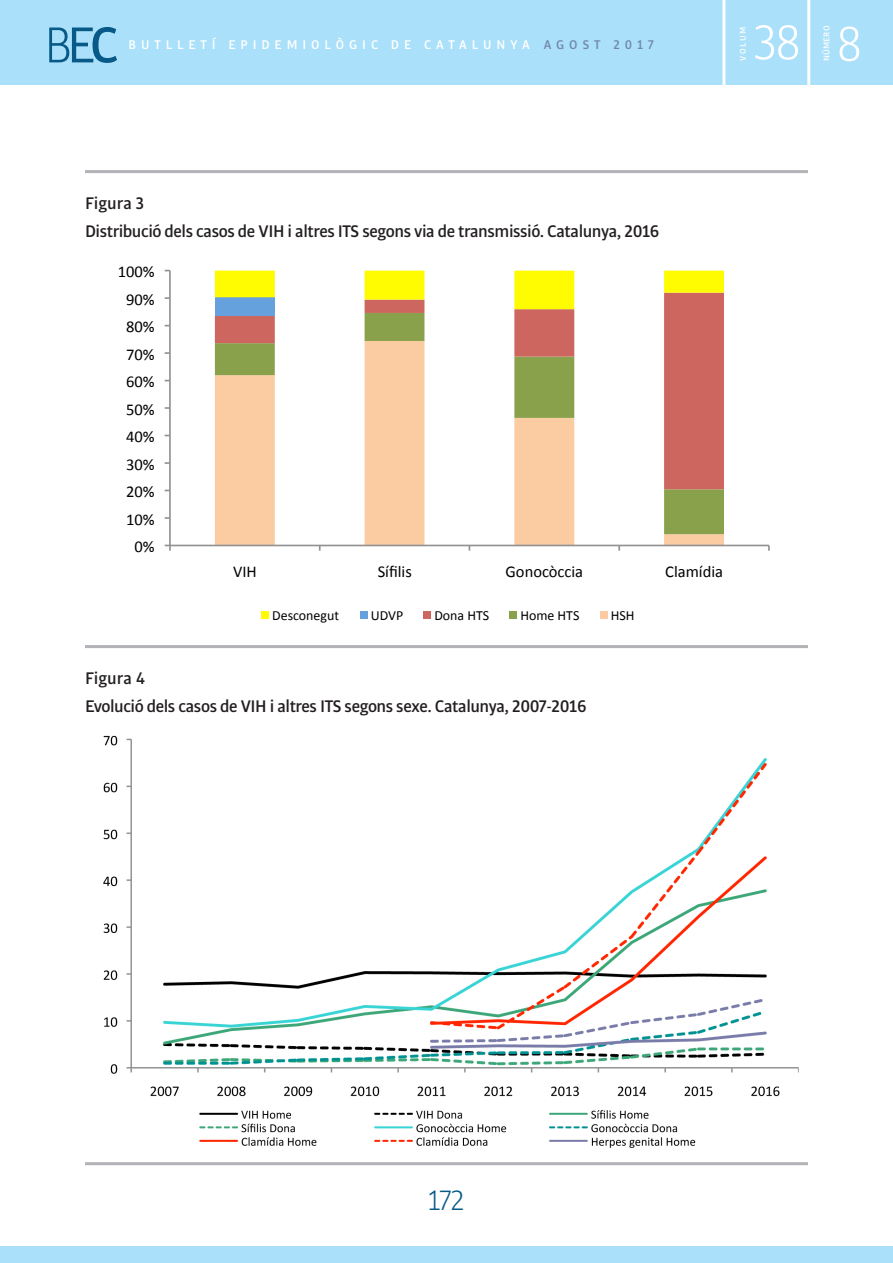
<style>
.page{position:relative;width:893px;height:1263px;background:#fff}
.page>*{position:absolute;margin:0;border:0;box-sizing:border-box;transform-origin:0 0}
.t1{font:300 54px "Bulo";color:#075a88}
.t2{font:300 52.5px "Bulo";color:#fff}
.t3{font:300 30px "Bulo";color:#075a88}
.t4{font:500 18px/28px "Bulo";letter-spacing:-.025em;color:#231f20}
.t5{font:16.5px "Calibri";color:#000}
.t6{font:13.95px "Calibri";color:#000}
.t7{font:500 13.5px "Bulo";letter-spacing:.365em;color:#fff}
.t8{font:500 9px "Bulo";letter-spacing:.025em;color:#fff}
.s1{font-weight:400}
.s2{font-weight:500}
.s3{color:#7288ab}
</style>
<div class="page">
<div style="left:0;top:0;width:893px;height:85px;background:#aae0f9"></div>
<hr style="left:722px;top:0;width:3px;height:85px;background:#fff">
<hr style="left:807px;top:0;width:3px;height:85px;background:#fff">
<div style="left:0;top:1246px;width:893px;height:17px;background:#aae0f9"></div>
<hr style="left:85px;top:170px;width:723px;height:3px;background:#b2b3b7">
<hr style="left:85px;top:645px;width:723px;height:3px;background:#b2b3b7">
<svg style="left:215px;top:534px;width:509px;height:11px"></svg>
<svg style="left:215px;top:489px;width:509px;height:45px"></svg>
<svg style="left:215px;top:309px;width:509px;height:180px"></svg>
<div style="left:215px;top:297px;width:60px;height:19px;background:#65a1dc"></div>
<svg style="left:215px;top:271px;width:509px;height:38px"></svg>
<hr style="left:169px;top:271px;width:2px;height:274px;background:#929292">
<hr style="left:170px;top:545px;width:599px;height:1px;background:#929292">
<svg style="left:165px;top:545px;width:6px;height:6px"></svg>
<div style="left:261px;top:611px;width:8px;height:7px;background:#fffb00"></div>
<div style="left:360px;top:611px;width:8px;height:7px;background:#65a1dc"></div>
<div style="left:423px;top:611px;width:8px;height:7px;background:#cd665f"></div>
<div style="left:509px;top:611px;width:8px;height:7px;background:#89a14b"></div>
<div style="left:600px;top:611px;width:8px;height:7px;background:#fbcba1"></div>
<hr style="left:85px;top:1162px;width:723px;height:3px;background:#b2b3b7">
<img style="left:103px;top:735px;width:696px;height:413px">
<h1 class="t1" style="left:44px;top:12px;width:76px">B<span class="s1">E</span><span class="s2">C</span></h1>
<p class="t8" style="left:737px;top:61px;width:36px;rotate:-90deg">VOLUM</p>
<h2 class="t2" style="left:753px;top:10px;width:49px">38</h2>
<p class="t8" style="left:821px;top:61px;width:37px;rotate:-90deg">NÚMERO</p>
<h2 class="t2" style="left:836px;top:12px;width:28px">8</h2>
<p class="t7" style="left:129px;top:36px;width:527px">BUTLLETÍ EPIDEMIOLÒGIC DE CATALUNYA <span class="s3">AGOST 2017</span></p>
<p class="t4" style="left:85px;top:189px;width:576px">Figura 3<br>Distribució dels casos de VIH i altres ITS segons via de transmissió. Catalunya, 2016</p>
<p class="t5" style="left:118px;top:261px;width:38px">100%</p>
<p class="t5" style="left:126px;top:289px;width:30px">90%</p>
<p class="t5" style="left:126px;top:316px;width:30px">80%</p>
<p class="t5" style="left:126px;top:344px;width:30px">70%</p>
<p class="t5" style="left:126px;top:371px;width:30px">60%</p>
<p class="t5" style="left:126px;top:399px;width:30px">50%</p>
<p class="t5" style="left:126px;top:426px;width:30px">40%</p>
<p class="t5" style="left:126px;top:454px;width:30px">30%</p>
<p class="t5" style="left:126px;top:481px;width:30px">20%</p>
<p class="t5" style="left:126px;top:509px;width:30px">10%</p>
<p class="t5" style="left:134px;top:536px;width:22px">0%</p>
<p class="t5" style="left:233px;top:561px;width:25px">VIH</p>
<p class="t5" style="left:378px;top:561px;width:36px">Sífilis</p>
<p class="t5" style="left:506px;top:561px;width:79px">Gonocòccia</p>
<p class="t5" style="left:665px;top:561px;width:59px">Clamídia</p>
<p class="t6" style="left:272px;top:607px;width:68px">Desconegut</p>
<p class="t6" style="left:371px;top:607px;width:34px">UDVP</p>
<p class="t6" style="left:434px;top:607px;width:56px">Dona HTS</p>
<p class="t6" style="left:520px;top:607px;width:61px">Home HTS</p>
<p class="t6" style="left:611px;top:607px;width:25px">HSH</p>
<p class="t4" style="left:85px;top:663px;width:503px">Figura 4<br>Evolució dels casos de VIH i altres ITS segons sexe. Catalunya, 2007-2016</p>
<h3 class="t3" style="left:428px;top:1182px;width:39px">172</h3>
</div>
